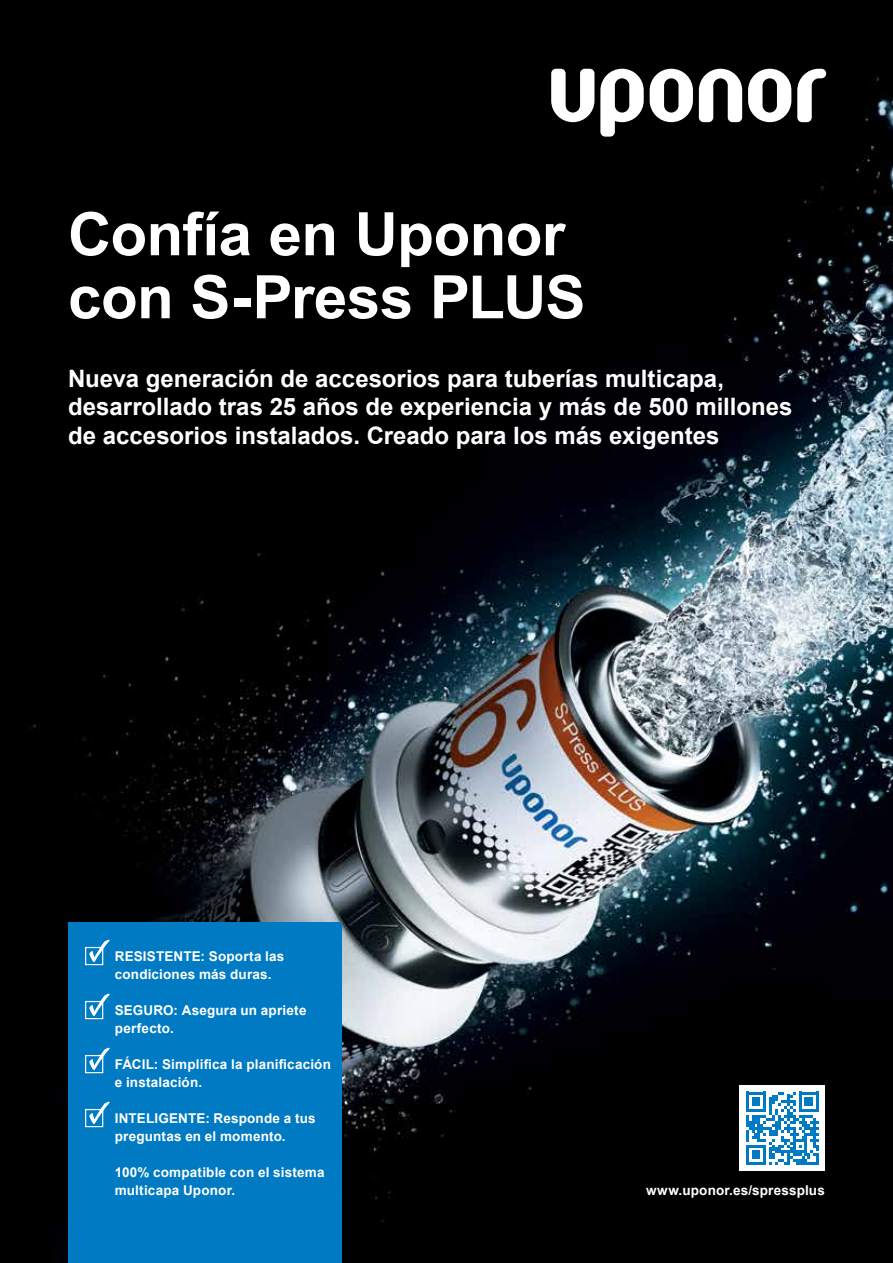
<style>
.page{position:relative;width:893px;height:1263px;background:#fff}
.page>*{position:absolute;margin:0;border:0;box-sizing:border-box;transform-origin:0 0}
.t1{font:700 60px/63px "Arial";letter-spacing:-.01em;color:#fff}
.t2{font:700 24px/28.5px "Arial";color:#fff}
.t3{font:700 13.5px/18px "Arial";letter-spacing:.015em;color:#fff}
</style>
<div class="page">
<img style="left:0;top:0;width:893px;height:1263px">
<div style="left:68px;top:922px;width:273px;height:341px;background:#007ac2"></div>
<svg style="left:551px;top:69px;width:43px;height:53px"></svg>
<svg style="left:797px;top:69px;width:29px;height:53px"></svg>
<svg style="left:699px;top:69px;width:43px;height:53px"></svg>
<svg style="left:600px;top:69px;width:44px;height:68px"></svg>
<svg style="left:748px;top:69px;width:43px;height:53px"></svg>
<svg style="left:650px;top:69px;width:43px;height:53px"></svg>
<svg style="left:89px;top:939px;width:21px;height:23px"></svg>
<div style="left:85px;top:947px;width:18px;height:18px;border:1px solid #fff"></div>
<svg style="left:89px;top:993px;width:21px;height:23px"></svg>
<div style="left:85px;top:1001px;width:18px;height:18px;border:1px solid #fff"></div>
<svg style="left:89px;top:1047px;width:21px;height:23px"></svg>
<div style="left:85px;top:1055px;width:18px;height:18px;border:1px solid #fff"></div>
<svg style="left:89px;top:1101px;width:21px;height:23px"></svg>
<div style="left:85px;top:1109px;width:18px;height:18px;border:1px solid #fff"></div>
<div style="left:740px;top:1086px;width:85px;height:85px;background:#fff"></div>
<svg style="left:746px;top:1092px;width:73px;height:73px"></svg>
<h1 class="t1" style="left:68px;top:203px;width:519px">Confía en Uponor con S-Press PLUS</h1>
<h2 class="t2" style="left:68px;top:364px;width:726px">Nueva generación de accesorios para tuberías multicapa, desarrollado tras 25 años de experiencia y más de 500 millones de accesorios instalados. Creado para los más exigentes</h2>
<p class="t3" style="left:115px;top:947px;width:171px">RESISTENTE: Soporta las condiciones más duras.</p>
<p class="t3" style="left:115px;top:1001px;width:193px">SEGURO: Asegura un apriete perfecto.</p>
<p class="t3" style="left:115px;top:1055px;width:218px">FÁCIL: Simplifica la planificación e instalación.</p>
<p class="t3" style="left:115px;top:1109px;width:202px">INTELIGENTE: Responde a tus preguntas en el momento.</p>
<p class="t3" style="left:115px;top:1163px;width:211px">100% compatible con el sistema multicapa Uponor.</p>
<p class="t3" style="left:646px;top:1181px;width:180px">www.uponor.es/spressplus</p>
</div>
